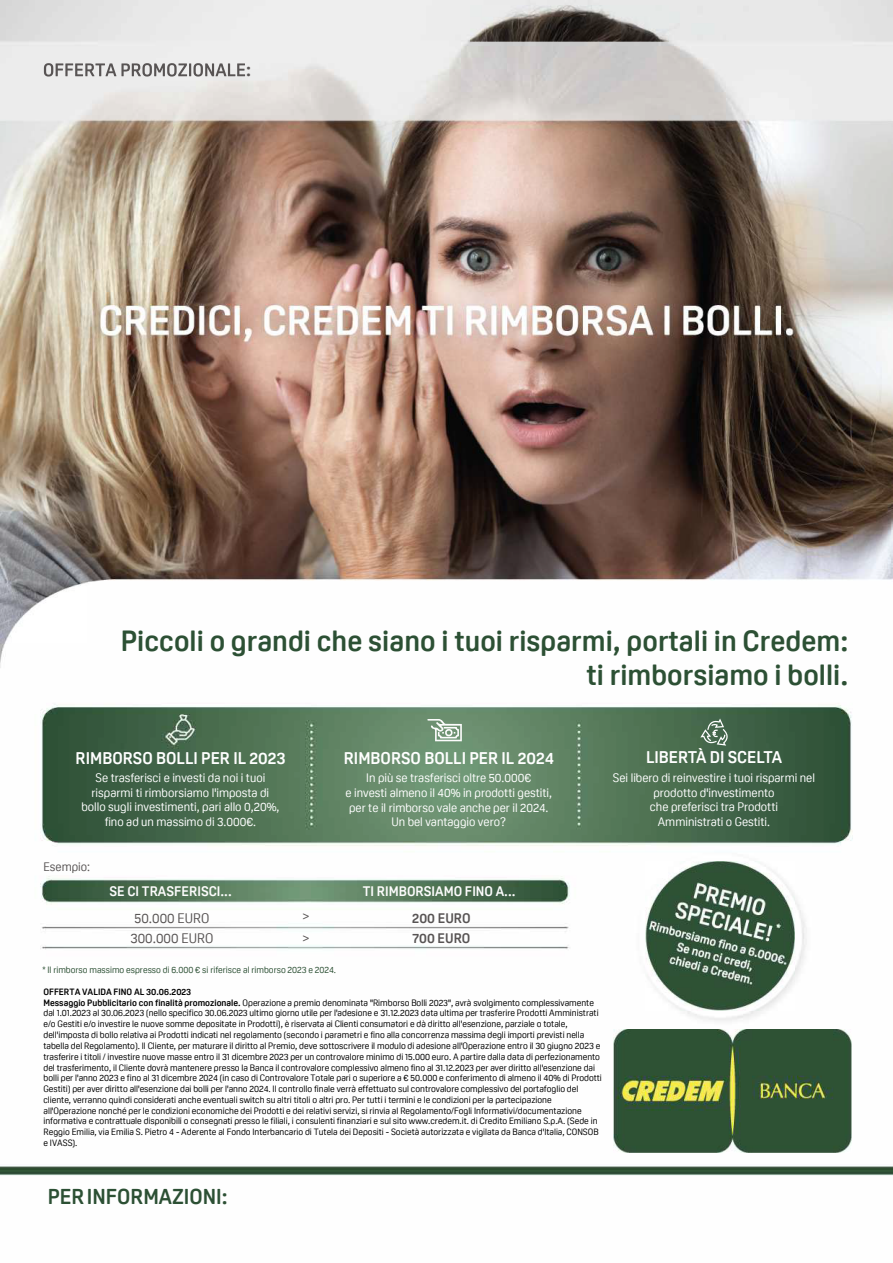
<style>
.page{position:relative;width:893px;height:1263px;background:#fff}
.page>*{position:absolute;margin:0;border:0;box-sizing:border-box;transform-origin:0 0}
.t1{font:700 28.5px/34.2px "Oscine";color:#2c5034;text-align:right}
.t2{font:700 21px "Oscine";color:#2c5034}
.t3{font:700 18px "Oscine";color:#585454}
.t4{font:700 16.5px "Oscine";color:#fff}
.t5{font:700 13.5px "Oscine";color:#fcfcfc}
.t6{font:13.5px/21.5px "Oscine";color:#585454}
.t7{font:700 13.5px "Oscine";color:#585454}
.t8{font:12px/14.4px "Oscine";color:#fff;text-align:center}
.t9{font:12px "Oscine";color:#585454}
.t10{font:9px/10.8px "Oscine";color:#000}
.t11{font:9px "Oscine";color:#2c5034}
.s1{font-style:inherit}
.s2{font-weight:700}
</style>
<div class="page">
<img style="left:0;top:0;width:893px;height:1176px">
<img style="left:471px;top:6px;width:197px;height:36px">
<img style="left:0;top:120px;width:891px;height:524px">
<img style="left:645px;top:861px;width:150px;height:150px">
<img style="left:613px;top:1030px;width:238px;height:122px">
<svg style="left:44px;top:63px;width:201px;height:14px;background:#b0afaf"></svg>
<svg style="left:427px;top:719px;width:35px;height:22px"></svg>
<svg style="left:700px;top:718px;width:28px;height:28px"></svg>
<h3 class="t3" style="left:246px;top:60px;width:7px">:</h3>
<h1 class="t1" style="left:121px;top:623px;width:729px">Piccoli o grandi che siano i tuoi risparmi, portali in Credem: ti rimborsiamo i bolli.</h1>
<h3 class="t4" style="left:76px;top:749px;width:211px">RIMBORSO BOLLI PER IL 202<span class="s1">3</span></h3>
<h3 class="t8" style="left:81px;top:771px;width:199px">Se trasferisci e investi da noi i tuoi risparmi ti rimborsiamo l'imposta di bollo sugli investimenti, pari allo 0,20%, fino ad un massimo di 3.000€.</h3>
<h3 class="t4" style="left:344px;top:749px;width:212px">RIMBORSO BOLLI PER IL 202<span class="s1">4</span></h3>
<h3 class="t8" style="left:345px;top:771px;width:208px">In più se trasferisci oltre 50.000€<br>e investi almeno il 40% in prodotti gestiti, per te il rimborso vale anche per il 2024.</h3>
<h3 class="t8" style="left:391px;top:814px;width:116px">Un bel vantaggio vero?</h3>
<h3 class="t4" style="left:646px;top:748px;width:137px">LIBERTÀ DI SCELTA</h3>
<h3 class="t8" style="left:613px;top:771px;width:204px">Sei libero di reinvestire i tuoi risparmi nel prodotto d'investimento<br>che preferisci tra Prodotti<br>Amministrati o Gestiti.</h3>
<h3 class="t9" style="left:43px;top:860px;width:48px">Esempio:</h3>
<h3 class="t5" style="left:109px;top:884px;width:124px">SE CI TRASFERISCI...</h3>
<h3 class="t5" style="left:363px;top:884px;width:154px">TI RIMBORSIAMO FINO A...</h3>
<h3 class="t6" style="left:134px;top:908px;width:77px">50.000 EURO</h3>
<h3 class="t7" style="left:412px;top:911px;width:60px">200 EURO</h3>
<h3 class="t6" style="left:131px;top:927px;width:84px">300.000 EURO</h3>
<h3 class="t7" style="left:412px;top:930px;width:60px">700 EURO</h3>
<h3 class="t6" style="left:302px;top:906px;width:9px">&gt; &gt;</h3>
<p class="t11" style="left:42px;top:965px;width:295px">* Il rimborso massimo espresso di 6.000 € si riferisce al rimborso 2023 e 2024.</p>
<p class="t10" style="left:43px;top:986px;width:560px"><span class="s2">OFFERTA VALIDA FINO AL 30.06.2023<br></span><span class="s2">Messaggio Pubblicitario con finalità promozionale.</span> Operazione a premio denominata "Rimborso Bolli 2023", avrà svolgimento complessivamente dal 1.01.2023 al 30.06.2023 (nello specifico 30.06.2023 ultimo giorno utile per l'adesione e 31.12.2023 data ultima per trasferire Prodotti Amministrati e/o Gestiti e/o investire le nuove somme depositate in Prodotti), è riservata ai Clienti consumatori e dà diritto all'esenzione, parziale o totale, dell'imposta di bollo relativa ai Prodotti indicati nel regolamento (secondo i parametri e fino alla concorrenza massima degli importi previsti nella tabella del Regolamento). Il Cliente, per maturare il diritto al Premio, deve sottoscrivere il modulo di adesione all'Operazione entro il 30 giugno 2023 e trasferire i titoli / investire nuove masse entro il 31 dicembre 2023 per un controvalore minimo di 15.000 euro. A partire dalla data di perfezionamento del trasferimento, il Cliente dovrà mantenere presso la Banca il controvalore complessivo almeno fino al 31.12.2023 per aver diritto all'esenzione dai bolli per l'anno 2023 e fino al 31 dicembre 2024 (in caso di Controvalore Totale pari o superiore a € 50.000 e conferimento di almeno il 40% di Prodotti Gestiti) per aver diritto all'esenzione dai bolli per l'anno 2024. Il controllo finale verrà effettuato sul controvalore complessivo del portafoglio del cliente, verranno quindi considerati anche eventuali switch su altri titoli o altri pro. Per tutti i termini e le condizioni per la partecipazione all'Operazione nonché per le condizioni economiche dei Prodotti e dei relativi servizi, si rinvia al Regolamento/Fogli Informativi/documentazione informativa e contrattuale disponibili o consegnati presso le filiali, i consulenti finanziari e sul sito www.credem.it. di Credito Emiliano S.p.A. (Sede in Reggio Emilia, via Emilia S. Pietro 4 - Aderente al Fondo Interbancario di Tutela dei Depositi - Società autorizzata e vigilata da Banca d'Italia, CONSOB e IVASS).</p>
<h2 class="t2" style="left:48px;top:1185px;width:181px">PER INFORMAZIONI:</h2>
</div>
